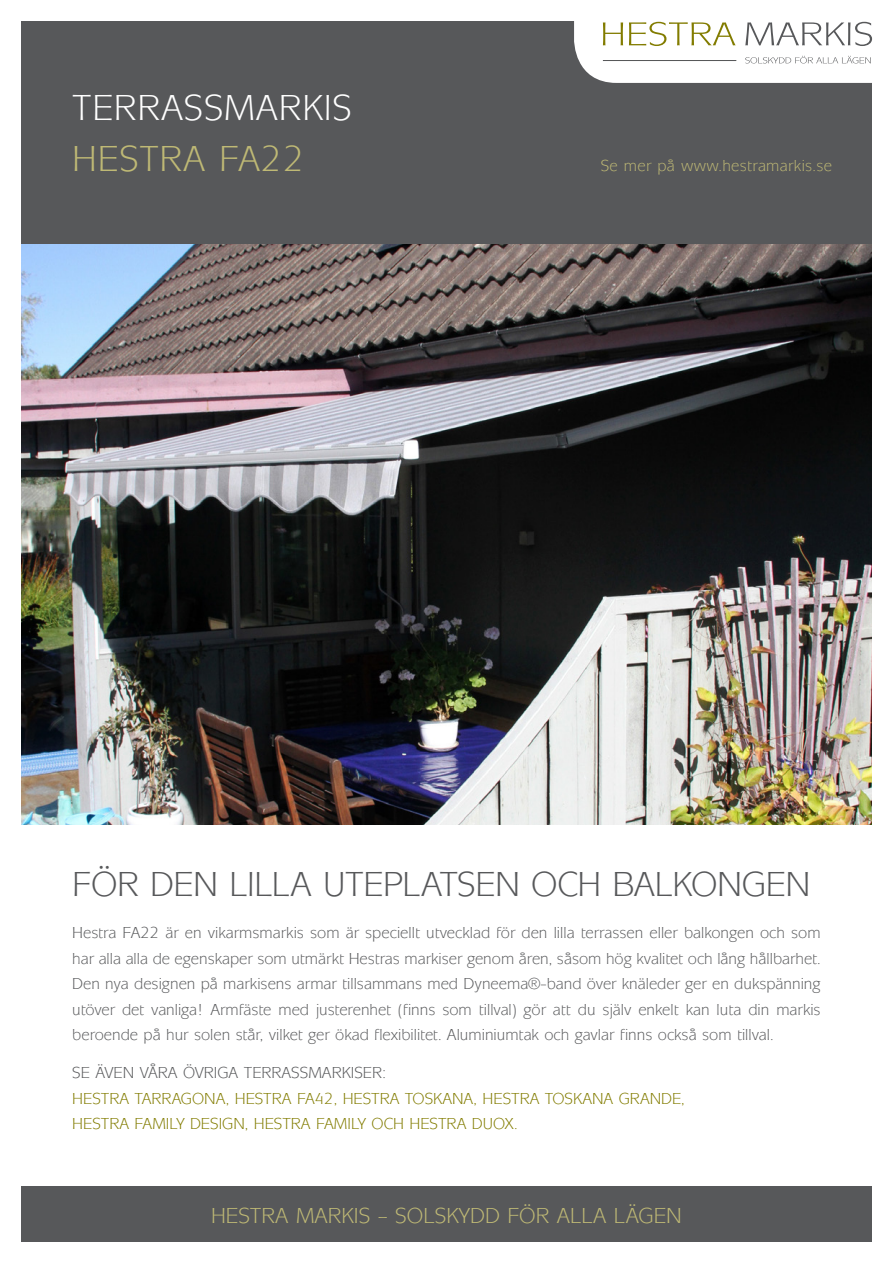
<style>
.page{position:relative;width:893px;height:1263px;background:#fff}
.page>*{position:absolute;margin:0;border:0;box-sizing:border-box;transform-origin:0 0}
.t1{font:37.5px "ITC Mixage";letter-spacing:.02em;color:#fff}
.t2{font:37.5px "ITC Mixage";letter-spacing:.02em;color:#bfb975}
.t3{font:36px "ITC Mixage";letter-spacing:-.01em;color:#57585a}
.t4{font:22.5px "ITC Mixage";color:#bfb975}
.t5{font:16.5px/25.5px "ITC Mixage";color:#57585a;text-align:justify}
.t6{font:16.5px/25.5px "ITC Mixage";color:#827c00}
.t7{font:16.5px "ITC Mixage";letter-spacing:.02em;color:#bfb975}
</style>
<div class="page">
<img style="left:21px;top:244px;width:851px;height:581px">
<div style="left:21px;top:21px;width:851px;height:223px;background:#57585a"></div>
<div style="left:21px;top:1186px;width:851px;height:56px;background:#57585a"></div>
<svg style="left:574px;top:21px;width:299px;height:62px;background:#edede9"></svg>
<h1 class="t1" style="left:72px;top:87px;width:281px">TERRASSMARKIS</h1>
<h1 class="t2" style="left:72px;top:138px;width:234px">HESTRA FA22</h1>
<p class="t7" style="left:601px;top:156px;width:233px">Se mer på www.hestramarkis.se</p>
<h2 class="t3" style="left:72px;top:864px;width:740px">FÖR DEN LILLA UTEPLATSEN OCH BALKONGEN</h2>
<p class="t5" style="left:72px;top:920px;width:750px">Hestra FA22 är en vikarmsmarkis som är speciellt utvecklad för den lilla terrassen eller balkongen och som har alla alla de egenskaper som utmärkt Hestras markiser genom åren, såsom hög kvalitet och lång hållbarhet.<br>Den nya designen på markisens armar tillsammans med Dyneema®-band över knäleder ger en dukspänning utöver det vanliga! Armfäste med justerenhet (finns som tillval) gör att du själv enkelt kan luta din markis beroende på hur solen står, vilket ger ökad flexibilitet. Aluminiumtak och gavlar finns också som tillval.</p>
<p class="t5" style="left:72px;top:1060px;width:315px">SE ÄVEN VÅRA ÖVRIGA TERRASSMARKISER:</p>
<p class="t6" style="left:72px;top:1086px;width:614px">HESTRA TARRAGONA, HESTRA FA42, HESTRA TOSKANA, HESTRA TOSKANA GRANDE,<br>HESTRA FAMILY DESIGN, HESTRA FAMILY OCH HESTRA DUOX.</p>
<h3 class="t4" style="left:211px;top:1203px;width:472px">HESTRA MARKIS – SOLSKYDD FÖR ALLA LÄGEN</h3>
</div>
